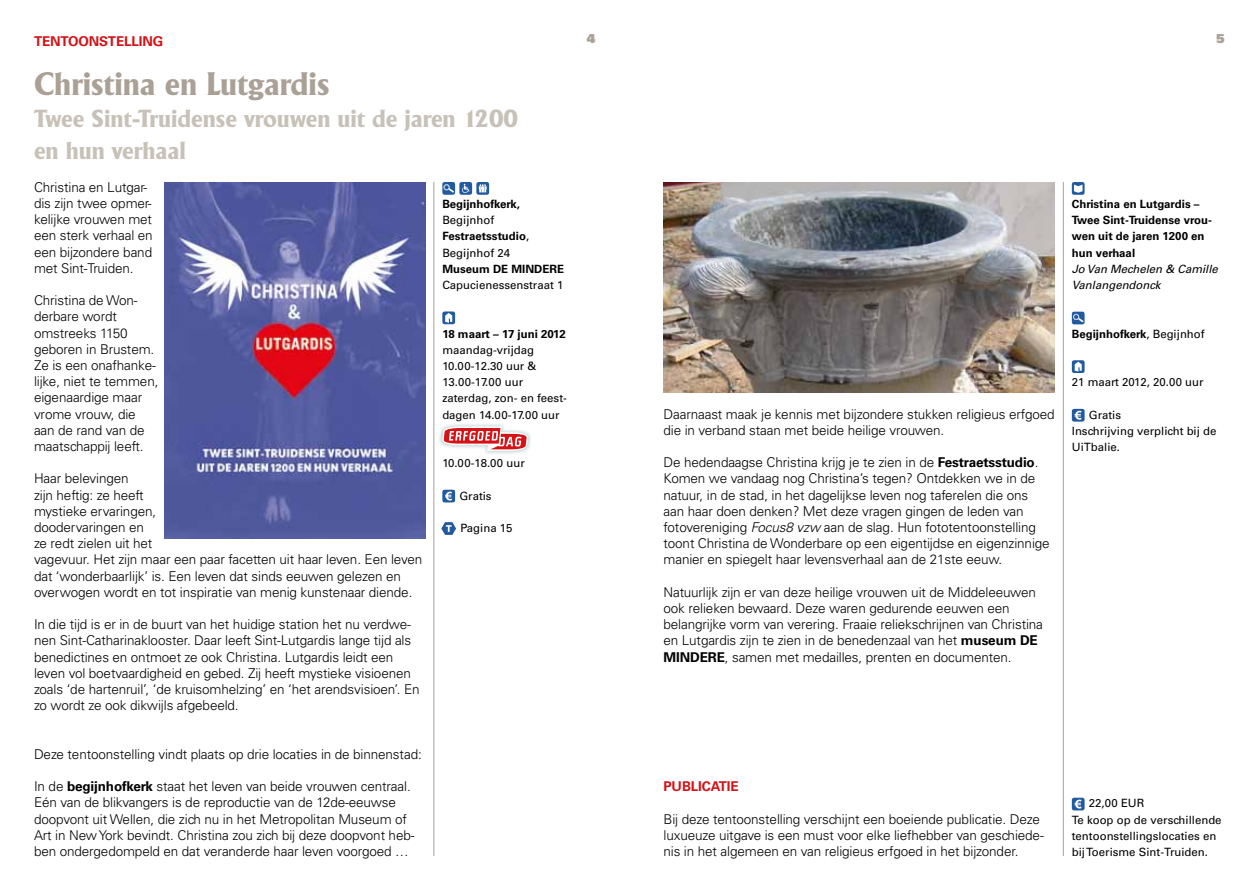
<style>
.page{position:relative;width:1259px;height:893px;background:#fff}
.page>*{position:absolute;margin:0;border:0;box-sizing:border-box;transform-origin:0 0}
.t1{font:700 31.5px "Adelon";color:#aaa095}
.t2{font:700 24px/32.4px "Adelon";color:#c7c1b8}
.t3{font:300 13.5px/16.2px "Univers LT";letter-spacing:-.01em;color:#000}
.t4{font:700 13.5px "Univers LT";letter-spacing:-.01em;color:#d11317}
.t5{font:900 12.3px "Univers LT";color:#aaa095}
.t6{font:11.4px/16.2px "Univers LT";color:#000}
.t7{font:700 11.4px/16.2px "Univers LT";color:#000}
.t8{font:italic 11.4px/16.2px "Univers LT";color:#000}
.s1{font-weight:700}
.s2{font-style:italic}
.s3{font-weight:400}
</style>
<div class="page">
<img style="left:164px;top:182px;width:261px;height:357px">
<svg style="left:439px;top:424px;width:92px;height:30px"></svg>
<svg style="left:442px;top:426px;width:86px;height:25px"></svg>
<hr style="left:433px;top:182px;width:1px;height:674px;background:#aaa095">
<div style="left:442px;top:182px;width:13px;height:13px;background:#215a9f;border-radius:2px"></div>
<svg style="left:443px;top:184px;width:11px;height:9px"></svg>
<div style="left:459px;top:182px;width:13px;height:13px;background:#215a9f;border-radius:2px"></div>
<svg style="left:462px;top:184px;width:7px;height:9px"></svg>
<div style="left:442px;top:311px;width:13px;height:13px;background:#215a9f;border-radius:2px"></div>
<svg style="left:445px;top:313px;width:7px;height:10px"></svg>
<div style="left:442px;top:490px;width:13px;height:12px;background:#215a9f;border-radius:2px"></div>
<svg style="left:445px;top:492px;width:7px;height:8px"></svg>
<svg style="left:441px;top:522px;width:15px;height:13px"></svg>
<div style="left:1071px;top:409px;width:13px;height:13px;background:#215a9f;border-radius:2px"></div>
<svg style="left:1074px;top:411px;width:7px;height:9px"></svg>
<svg style="left:1071px;top:360px;width:13px;height:13px"></svg>
<svg style="left:1074px;top:362px;width:7px;height:10px"></svg>
<div style="left:1071px;top:312px;width:13px;height:12px;background:#215a9f;border-radius:2px"></div>
<svg style="left:1073px;top:314px;width:10px;height:8px"></svg>
<svg style="left:1071px;top:182px;width:13px;height:13px"></svg>
<svg style="left:1074px;top:185px;width:8px;height:8px"></svg>
<svg style="left:476px;top:182px;width:13px;height:13px"></svg>
<svg style="left:479px;top:184px;width:7px;height:8px"></svg>
<hr style="left:1063px;top:182px;width:1px;height:674px;background:#aaa095">
<img style="left:663px;top:182px;width:391px;height:211px">
<svg style="left:1071px;top:798px;width:13px;height:12px"></svg>
<svg style="left:1074px;top:800px;width:7px;height:8px"></svg>
<p class="t4" style="left:34px;top:33px;width:131px">tentoonstelli ng</p>
<h1 class="t1" style="left:34px;top:65px;width:297px">Christina en Lutgardis</h1>
<h2 class="t2" style="left:34px;top:102px;width:485px">Twee Sint-Truidense vrouwen uit de jaren 1200 en hun verhaal</h2>
<p class="t3" style="left:34px;top:179px;width:120px">Christina en Lutgar&shy;dis zijn twee opmer&shy;kelijke vrouwen met een sterk verhaal en een bijzondere band met Sint-Truiden.</p>
<p class="t3" style="left:34px;top:292px;width:126px">Christina de Won&shy;derbare wordt omstreeks 1150 geboren in Brustem.<br>Ze is een onafhanke&shy;lijke, niet te temmen, eigenaardige maar vrome vrouw, die aan de rand van de maatschappij leeft.</p>
<p class="t3" style="left:34px;top:470px;width:390px">Haar belevingen<br>zijn heftig: ze heeft<br>mystieke ervaringen,<br>doodervaringen en<br>ze redt zielen uit het<br>vagevuur. Het zijn maar een paar facetten uit haar leven. Een leven dat ‘wonderbaarlijk’ is. Een leven dat sinds eeuwen gelezen en overwogen wordt en tot inspiratie van menig kunstenaar diende.</p>
<p class="t3" style="left:34px;top:616px;width:387px">In die tijd is er in de buurt van het huidige station het nu verdwe&shy;nen Sint-Catharinaklooster. Daar leeft Sint-Lutgardis lange tijd als benedictines en ontmoet ze ook Christina. Lutgardis leidt een leven vol boetvaardigheid en gebed. Zij heeft mystieke visioenen zoals ‘de hartenruil’, ‘de kruisomhelzing’ en ‘het arendsvisioen’. En zo wordt ze ook dikwijls afgebeeld.</p>
<p class="t3" style="left:34px;top:746px;width:389px">Deze tentoonstelling vindt plaats op drie locaties in de binnenstad:</p>
<p class="t3" style="left:34px;top:778px;width:382px">In de <span class="s1">begijnhofkerk</span> staat het leven van beide vrouwen centraal.<br>Eén van de blikvangers is de reproductie van de 12de-eeuwse doopvont uit Wellen, die zich nu in het Metropolitan Museum of Art in New York bevindt. Christina zou zich bij deze doopvont heb&shy;ben ondergedompeld en dat veranderde haar leven voorgoed …</p>
<p class="t7" style="left:442px;top:196px;width:79px">Begijnhofkerk,</p>
<p class="t6" style="left:442px;top:212px;width:88px">Begijnhof<br><span class="s1">Festraetsstudio</span>,<br>Begijnhof 24</p>
<p class="t7" style="left:442px;top:261px;width:92px">Museum DE MINDERE</p>
<p class="t6" style="left:442px;top:277px;width:122px">Capucienessenstraat 1</p>
<p class="t7" style="left:442px;top:326px;width:125px">18 maart – 17 juni 2012</p>
<p class="t6" style="left:442px;top:342px;width:125px">maandag-vrijdag<br>10.00-12.30 uur &amp;<br>13.00-17.00 uur zaterdag, zon- en feest&shy;dagen 14.00-17.00 uur</p>
<p class="t6" style="left:442px;top:455px;width:84px">10.00-18.00 uur</p>
<p class="t6" style="left:459px;top:487px;width:34px">Gratis</p>
<p class="t6" style="left:460px;top:520px;width:54px">Pagina 15</p>
<p class="t5" style="left:587px;top:30px;width:10px">4</p>
<p class="t5" style="left:1216px;top:30px;width:10px">5</p>
<p class="t3" style="left:663px;top:406px;width:393px">Daarnaast maak je kennis met bijzondere stukken religieus erfgoed die in verband staan met beide heilige vrouwen.</p>
<p class="t3" style="left:663px;top:454px;width:388px">De hedendaagse Christina krijg je te zien in de <span class="s1">Festraetsstudio</span>.<br>Komen we vandaag nog Christina’s tegen? Ontdekken we in de natuur, in de stad, in het dagelijkse leven nog taferelen die ons aan haar doen denken? Met deze vragen gingen de leden van fotovereniging <span class="s2">Focus8 vzw</span> aan de slag. Hun fototentoonstelling toont Christina de Wonderbare op een eigentijdse en eigenzinnige manier en spiegelt haar levensverhaal aan de 21ste eeuw.</p>
<p class="t3" style="left:663px;top:584px;width:381px">Natuurlijk zijn er van deze heilige vrouwen uit de Middeleeuwen ook relieken bewaard. Deze waren gedurende eeuwen een belangrijke vorm van verering. Fraaie reliekschrijnen van Christina en Lutgardis zijn te zien in de benedenzaal van het <span class="s1">museum De Mindere</span>, samen met medailles, prenten en documenten.</p>
<p class="t7" style="left:1071px;top:196px;width:142px">Christina en Lutgardis –<br>Twee Sint-Truidense vrou&shy;wen uit de jaren 1200 en hun verhaal</p>
<p class="t8" style="left:1071px;top:261px;width:148px">Jo Van Mechelen &amp; Camille<br>Vanlangendonck</p>
<p class="t7" style="left:1071px;top:326px;width:134px">Begijnhofkerk<span class="s3">, Begijnhof</span></p>
<p class="t6" style="left:1071px;top:374px;width:133px">21 maart 2012, 20.00 uur</p>
<p class="t6" style="left:1071px;top:406px;width:146px;text-indent:17px">Gratis<br>Inschrijving verplicht bij de<br>UiTbalie.</p>
<p class="t4" style="left:663px;top:779px;width:27px">public</p>
<p class="t4" style="left:711px;top:779px;width:30px">ati e</p>
<p class="t3" style="left:663px;top:811px;width:382px">Bij deze tentoonstelling verschijnt een boeiende publicatie. Deze luxueuze uitgave is een must voor elke liefhebber van geschiede&shy;nis in het algemeen en van religieus erfgoed in het bijzonder.</p>
<p class="t6" style="left:1071px;top:795px;width:151px;text-indent:17px">22,00 EUR<br>Te koop op de verschillende tentoonstellingslocaties en bij Toerisme Sint-Truiden.</p>
</div>
